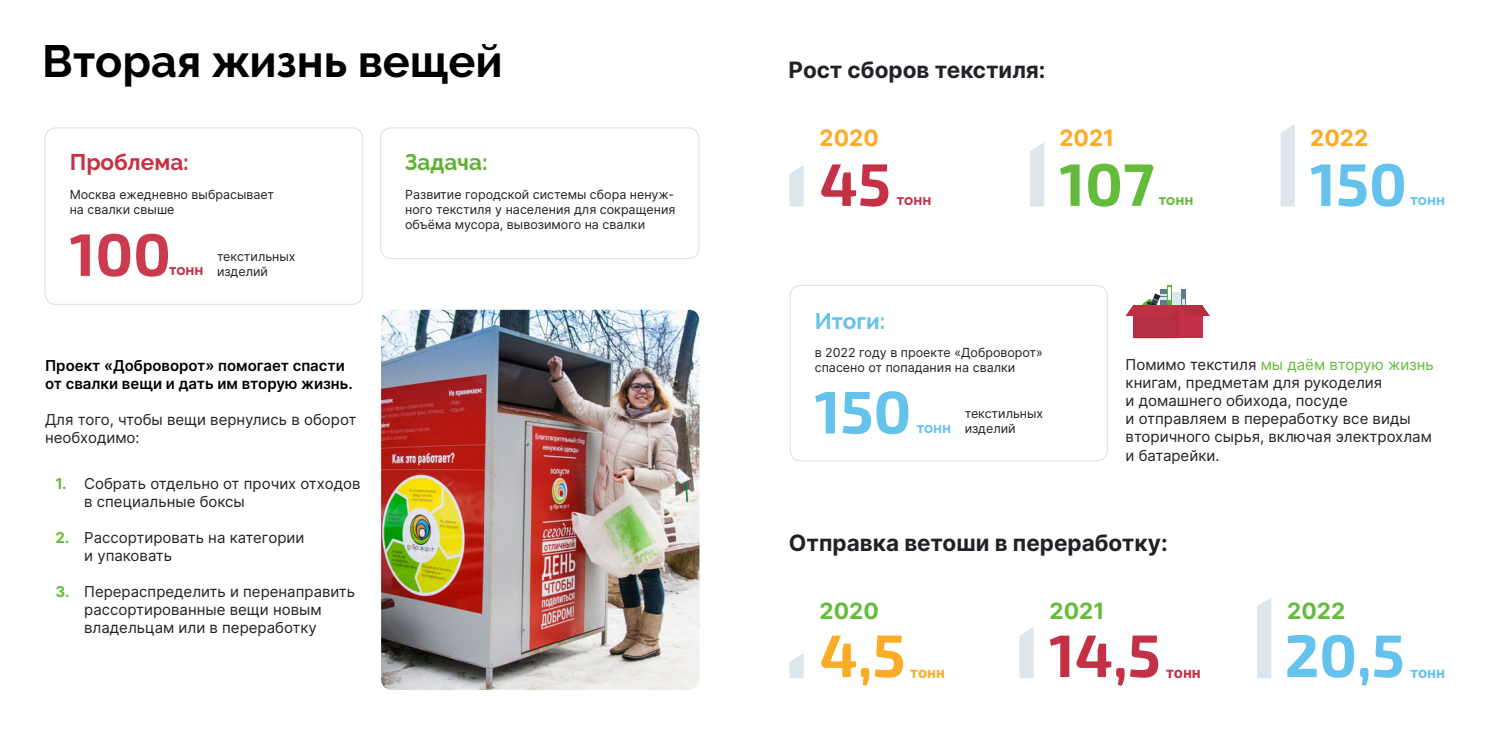
<style>
.page{position:relative;width:1489px;height:745px;background:#fff}
.page>*{position:absolute;margin:0;border:0;box-sizing:border-box;transform-origin:0 0}
.t1{font:700 60px "Exo 2";color:#65c2ec}
.t2{font:700 60px "Exo 2";color:#c43045}
.t3{font:700 60px "Exo 2";color:#cb3b4f}
.t4{font:700 60px "Exo 2";color:#fcab27}
.t5{font:700 60px "Exo 2";color:#65bb3b}
.t6{font:700 45px "Raleway";color:#000}
.t7{font:700 22.5px "Inter";color:#212127}
.t8{font:700 22.5px "Inter";color:#fcab27}
.t9{font:700 22.5px "Inter";color:#65bb3b}
.t10{font:700 22.5px "Raleway";color:#c53245}
.t11{font:700 22.5px "Raleway";color:#5eb135}
.t12{font:700 22.5px "Raleway";color:#65c2ec}
.t13{font:15px/18px "Inter";color:#212127}
.t14{font:600 15px/18px "Inter";color:#000}
.t15{font:700 15px "Inter";color:#65bb3b}
.t16{font:700 15px "Raleway";color:#c43045}
.t17{font:700 15px "Inter";color:#fcab27}
.t18{font:700 15px "Raleway";color:#65bb3b}
.t19{font:700 15px "Inter";color:#c43045}
.t20{font:700 15px "Raleway";color:#65c2ec}
.t21{font:700 15px "Inter";color:#65c2ec}
.t22{font:12.5px/15px "Inter";color:#212127}
.s1{font-family:"Raleway";font-weight:700;font-size:15px;color:#c43045}
.s2{font-family:"Raleway";font-weight:700;font-size:15px;color:#65c2ec}
.s3{color:#65bb3b}
</style>
<div class="page">
<div style="left:44px;top:127px;width:319px;height:178px;border:1px solid #dde6eb;border-radius:11px"></div>
<div style="left:380px;top:127px;width:319px;height:132px;border:1px solid #dde6eb;border-radius:11px"></div>
<img style="left:381px;top:309px;width:318px;height:380px">
<div style="left:789px;top:285px;width:318px;height:176px;border:1px solid #dde6eb;border-radius:11px"></div>
<div style="left:1167px;top:285px;width:5px;height:31px;background:#59b530"></div>
<svg style="left:1125px;top:287px;width:84px;height:51px"></svg>
<svg style="left:789px;top:166px;width:14px;height:40px"></svg>
<svg style="left:789px;top:654px;width:14px;height:23px"></svg>
<svg style="left:1030px;top:143px;width:14px;height:63px"></svg>
<svg style="left:1019px;top:627px;width:14px;height:50px"></svg>
<svg style="left:1280px;top:125px;width:14px;height:81px"></svg>
<svg style="left:1257px;top:598px;width:14px;height:79px"></svg>
<h2 class="t6" style="left:42px;top:36px;width:462px">Вторая жизнь вещей</h2>
<h3 class="t10" style="left:70px;top:149px;width:121px">Проблема:</h3>
<p class="t22" style="left:70px;top:187px;width:206px">Москва ежедневно выбрасывает на свалки свыше</p>
<p class="t22" style="left:217px;top:248px;width:80px">текстильных</p>
<h1 class="t3" style="left:70px;top:219px;width:103px">100</h1>
<p class="t22" style="left:169px;top:263px;width:100px"><span class="s1">тонн</span> изделий</p>
<p class="t14" style="left:45px;top:356px;width:309px">Проект «Доброворот» помогает спасти от свалки вещи и дать им вторую жизнь.</p>
<p class="t13" style="left:45px;top:410px;width:313px">Для того, чтобы вещи вернулись в оборот необходимо:</p>
<p class="t15" style="left:55px;top:472px;width:13px">1.</p>
<p class="t15" style="left:55px;top:526px;width:15px">2.</p>
<p class="t15" style="left:55px;top:580px;width:16px">3.</p>
<p class="t13" style="left:84px;top:473px;width:278px">Собрать отдельно от прочих отходов в специальные боксы</p>
<p class="t13" style="left:84px;top:527px;width:222px">Рассортировать на категории и упаковать</p>
<p class="t13" style="left:84px;top:581px;width:272px">Перераспределить и перенаправить рассортированные вещи новым владельцам или в переработку</p>
<h3 class="t11" style="left:405px;top:149px;width:84px">Задача:</h3>
<p class="t22" style="left:405px;top:187px;width:272px;text-align:justify">Развитие городской системы сбора ненуж&shy;ного текстиля у населения для сокращения объёма мусора, вывозимого на свалки</p>
<h3 class="t7" style="left:788px;top:52px;width:258px">Рост сборов текстиля:</h3>
<h3 class="t8" style="left:819px;top:120px;width:61px">2020</h3>
<h1 class="t2" style="left:819px;top:149px;width:73px">45</h1>
<p class="t16" style="left:896px;top:191px;width:36px">тонн</p>
<h3 class="t8" style="left:1059px;top:120px;width:56px">2021</h3>
<h1 class="t5" style="left:1059px;top:149px;width:97px">107</h1>
<p class="t18" style="left:1158px;top:191px;width:36px">тонн</p>
<h3 class="t8" style="left:1310px;top:120px;width:60px">2022</h3>
<h1 class="t1" style="left:1310px;top:149px;width:98px">150</h1>
<p class="t20" style="left:1410px;top:191px;width:36px">тонн</p>
<h3 class="t12" style="left:814px;top:307px;width:72px">Итоги:</h3>
<p class="t22" style="left:814px;top:345px;width:230px">в 2022 году в проекте «Доброворот» спасено от попадания на свалки</p>
<p class="t22" style="left:964px;top:406px;width:80px">текстильных</p>
<h1 class="t1" style="left:814px;top:376px;width:98px">150</h1>
<p class="t22" style="left:916px;top:421px;width:100px"><span class="s2">тонн</span> изделий</p>
<p class="t13" style="left:1125px;top:355px;width:310px">Помимо текстиля <span class="s3">мы даём вторую жизнь </span>книгам, предметам для рукоделия<br>и домашнего обихода, посуде<br>и отправляем в переработку все виды вторичного сырья, включая электрохлам и батарейки.</p>
<h3 class="t7" style="left:789px;top:526px;width:380px">Отправка ветоши в переработку:</h3>
<h3 class="t9" style="left:819px;top:593px;width:61px">2020</h3>
<h1 class="t4" style="left:819px;top:619px;width:87px">4,5</h1>
<p class="t17" style="left:909px;top:661px;width:37px">тонн</p>
<h3 class="t9" style="left:1049px;top:593px;width:56px">2021</h3>
<h1 class="t2" style="left:1049px;top:619px;width:113px">14,5</h1>
<p class="t19" style="left:1165px;top:661px;width:37px">тонн</p>
<h3 class="t9" style="left:1287px;top:593px;width:60px">2022</h3>
<h1 class="t1" style="left:1284px;top:619px;width:122px">20,5</h1>
<p class="t21" style="left:1409px;top:661px;width:37px">тонн</p>
</div>
